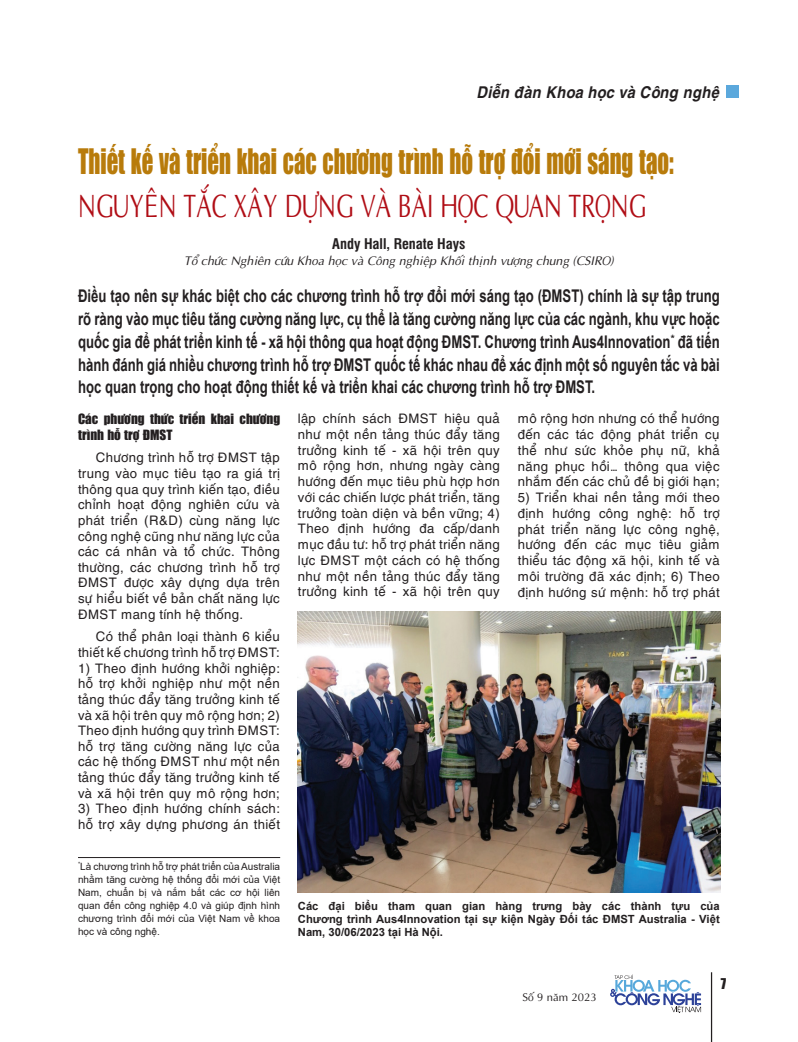
<style>
.page{position:relative;width:798px;height:1042px;background:#fff}
.page>*{position:absolute;margin:0;border:0;box-sizing:border-box;transform-origin:0 0}
.t1{font:32.5px "UTM Impact";color:#b87b0b;scale:.7 1}
.t2{font:32.5px "UTM Aptima";color:#b00d15;scale:.7 1}
.t3{font:700 17.5px/22.8px "Arial";color:#231f20;text-align:justify;scale:.75 1}
.t4{font:italic 700 16.25px "UTM Helve";color:#231f20;scale:.9 1}
.t5{font:700 14.38px "UTM Swiss Condensed";color:#231f20}
.t6{font:13.75px "UTM Impact";color:#231f20}
.t7{font:13.12px/15.8px "UTM Helve";color:#231f20;text-align:justify}
.t8{font:13.12px/15.6px "UTM Impact";color:#231f20}
.t9{font:italic 12.5px "UTM Aptima";color:#231f20}
.t10{font:700 11.25px/13.1px "Arial";color:#231f20;text-align:justify}
.t11{font:11.25px "UTM Aptima";color:#231f20}
.t12{font:10px/13.1px "Arial";color:#231f20;text-align:justify}
</style>
<div class="page">
<hr style="left:710px;top:972px;width:2px;height:70px;background:#231f20">
<div style="left:726px;top:86px;width:12px;height:12px;background:#5ba8dc"></div>
<svg style="left:610px;top:974px;width:90px;height:39px"></svg>
<hr style="left:78px;top:857px;width:202px;height:1px;background:#231f20">
<img style="left:298px;top:611px;width:422px;height:281px">
<p class="t4" style="left:476px;top:79px;width:271px">Diễn đàn Khoa học và Công nghệ</p>
<h1 class="t1" style="left:78px;top:138px;width:852px">Thiết kế và triển khai các chương trình hỗ trợ đổi mới sáng tạo:</h1>
<h1 class="t2" style="left:78px;top:181px;width:813px">NGUYÊN TẮC XÂY DỰNG VÀ BÀI HỌC QUAN TRỌNG</h1>
<p class="t5" style="left:332px;top:233px;width:135px">Andy Hall, Renate Hays</p>
<p class="t9" style="left:184px;top:252px;width:431px">Tổ chức Nghiên cứu Khoa học và Công nghiệp Khối thịnh vượng chung (CSIRO)</p>
<p class="t3" style="left:78px;top:285px;width:856px">Điều tạo nên sự khác biệt cho các chương trình hỗ trợ đổi mới sáng tạo (ĐMST) chính là sự tập trung rõ ràng vào mục tiêu tăng cường năng lực, cụ thể là tăng cường năng lực của các ngành, khu vực hoặc quốc gia để phát triển kinh tế - xã hội thông qua hoạt động ĐMST. Chương trình Aus4Innovation<sup>*</sup> đã tiến hành đánh giá nhiều chương trình hỗ trợ ĐMST quốc tế khác nhau để xác định một số nguyên tắc và bài học quan trọng cho hoạt động thiết kế và triển khai các chương trình hỗ trợ ĐMST.</p>
<p class="t8" style="left:78px;top:410px;width:203px">Các phương thức triển khai chương trình hỗ trợ ĐMST</p>
<p class="t7" style="left:78px;top:448px;width:203px;text-indent:18px">Chương trình hỗ trợ ĐMST tập trung vào mục tiêu tạo ra giá trị thông qua quy trình kiến tạo, điều chỉnh hoạt động nghiên cứu và phát triển (R&amp;D) cùng năng lực công nghệ cũng như năng lực của các cá nhân và tổ chức. Thông thường, các chương trình hỗ trợ ĐMST được xây dựng dựa trên sự hiểu biết về bản chất năng lực ĐMST mang tính hệ thống.</p>
<p class="t7" style="left:78px;top:627px;width:203px;text-align:right">Có thể phân loại thành 6 kiểu thiết kế chương trình hỗ trợ ĐMST:</p>
<p class="t7" style="left:78px;top:659px;width:203px">1) Theo định hướng khởi nghiệp: hỗ trợ khởi nghiệp như một nền tảng thúc đẩy tăng trưởng kinh tế và xã hội trên quy mô rộng hơn; 2)<br>Theo định hướng quy trình ĐMST: hỗ trợ tăng cường năng lực của các hệ thống ĐMST như một nền tảng thúc đẩy tăng trưởng kinh tế và xã hội trên quy mô rộng hơn;</p>
<p class="t7" style="left:78px;top:799px;width:203px">3) Theo định hướng chính sách: hỗ trợ xây dựng phương án thiết</p>
<p class="t12" style="left:78px;top:859px;width:203px"><sup>*</sup>Là chương trình hỗ trợ phát triển của Australia nhằm tăng cường hệ thống đổi mới của Việt Nam, chuẩn bị và nắm bắt các cơ hội liên quan đến công nghiệp 4.0 và giúp định hình chương trình đổi mới của Việt Nam về khoa học và công nghệ.</p>
<p class="t7" style="left:298px;top:409px;width:203px">lập chính sách ĐMST hiệu quả như một nền tảng thúc đẩy tăng trưởng kinh tế - xã hội trên quy mô rộng hơn, nhưng ngày càng hướng đến mục tiêu phù hợp hơn với các chiến lược phát triển, tăng trưởng toàn diện và bền vững; 4)<br>Theo định hướng đa cấp/danh mục đầu tư: hỗ trợ phát triển năng lực ĐMST một cách có hệ thống như một nền tảng thúc đẩy tăng trưởng kinh tế - xã hội trên quy</p>
<p class="t7" style="left:517px;top:409px;width:203px">mô rộng hơn nhưng có thể hướng đến các tác động phát triển cụ thể như sức khỏe phụ nữ, khả năng phục hồi… thông qua việc nhắm đến các chủ đề bị giới hạn;</p>
<p class="t7" style="left:517px;top:488px;width:203px">5) Triển khai nền tảng mới theo định hướng công nghệ: hỗ trợ phát triển năng lực công nghệ, hướng đến các mục tiêu giảm thiểu tác động xã hội, kinh tế và môi trường đã xác định; 6) Theo định hướng sứ mệnh: hỗ trợ phát</p>
<p class="t10" style="left:298px;top:899px;width:423px">Các đại biểu tham quan gian hàng trưng bày các thành tựu của Chương trình Aus4Innovation tại sự kiện Ngày Đối tác ĐMST Australia - Việt Nam, 30/06/2023 tại Hà Nội.</p>
<p class="t11" style="left:522px;top:989px;width:76px">Số 9 năm 2023</p>
<p class="t6" style="left:720px;top:973px;width:7px">7</p>
</div>
